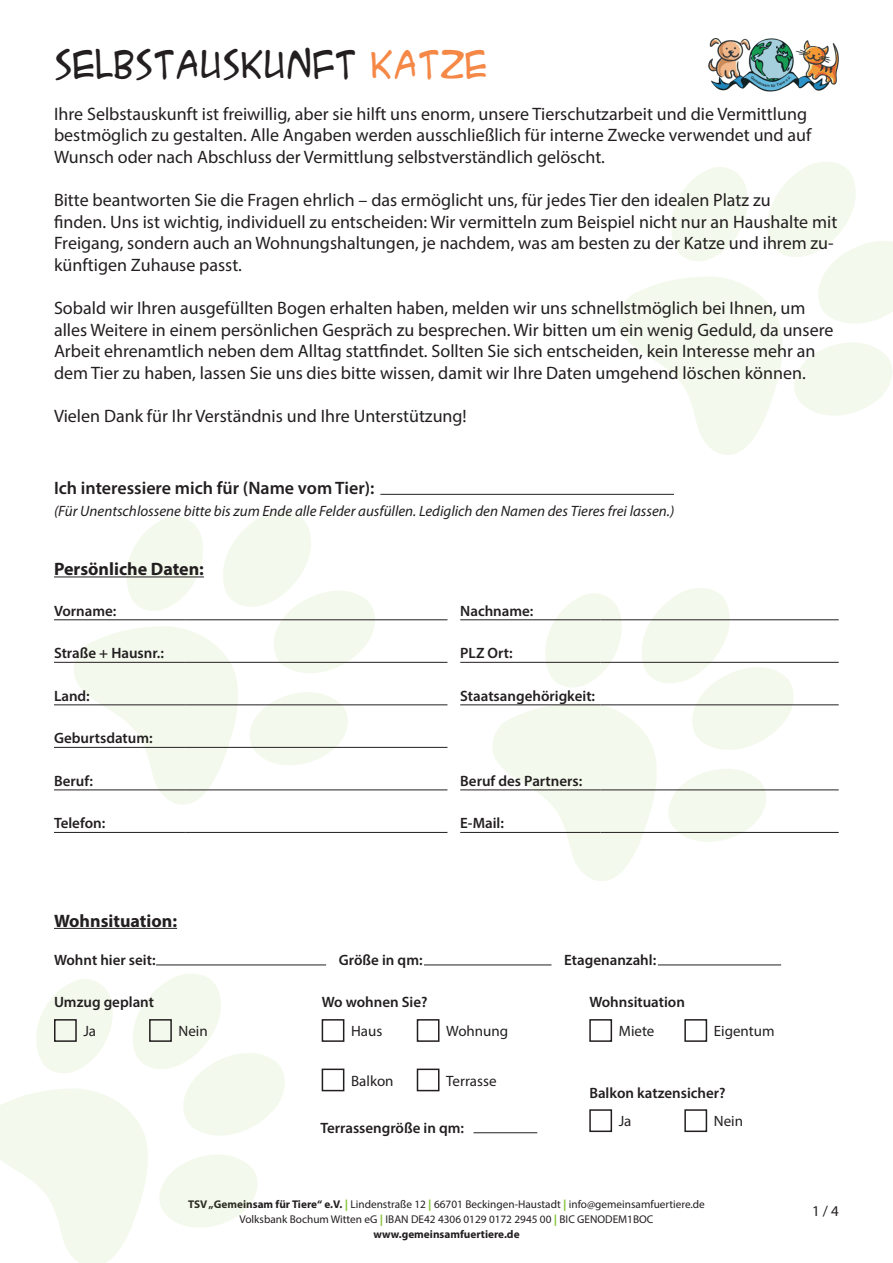
<style>
.page{position:relative;width:893px;height:1263px;background:#fff}
.page>*{position:absolute;margin:0;border:0;box-sizing:border-box;transform-origin:0 0}
.t1{font:36px "ACME Secret Agent";color:#231f20}
.t2{font:18px/21.6px "Myriad Pro";color:#231f20}
.t3{font:600 18px "Myriad Pro";color:#231f20}
.t4{font:700 18px "Myriad Pro";color:#231f20}
.t5{font:600 15px "Myriad Pro";color:#231f20}
.t6{font:italic 15px "Myriad Pro";color:#231f20}
.t7{font:15px "Myriad Pro";color:#231f20}
.t8{font:11.25px/15px "Myriad Pro";color:#231f20;text-align:center}
.s1{color:#f58846}
.s2{font-weight:700}
.s3{font-weight:900;color:#8bc63e}
</style>
<div class="page">
<img style="left:708px;top:38px;width:131px;height:53px">
<svg style="left:68px;top:511px;width:313px;height:294px"></svg>
<svg style="left:618px;top:162px;width:275px;height:293px;fill:#f6faf0"></svg>
<svg style="left:486px;top:588px;width:314px;height:293px"></svg>
<svg style="left:0;top:974px;width:285px;height:289px;fill:#f7fbf2"></svg>
<hr style="left:54px;top:576px;width:150px;height:1px;background:#231f20">
<hr style="left:54px;top:928px;width:123px;height:1px;background:#231f20">
<hr style="left:54px;top:619px;width:132px;height:1px;background:#231f20">
<hr style="left:186px;top:619px;width:261px;height:1px;background:#231f20">
<hr style="left:460px;top:619px;width:141px;height:1px;background:#231f20">
<hr style="left:601px;top:619px;width:238px;height:1px;background:#231f20">
<hr style="left:54px;top:662px;width:132px;height:1px;background:#231f20">
<hr style="left:186px;top:662px;width:261px;height:1px;background:#231f20">
<hr style="left:460px;top:662px;width:141px;height:1px;background:#231f20">
<hr style="left:601px;top:662px;width:238px;height:1px;background:#231f20">
<hr style="left:54px;top:704px;width:132px;height:1px;background:#231f20">
<hr style="left:186px;top:704px;width:261px;height:1px;background:#231f20">
<hr style="left:460px;top:704px;width:141px;height:1px;background:#231f20">
<hr style="left:601px;top:704px;width:238px;height:1px;background:#231f20">
<hr style="left:54px;top:747px;width:132px;height:1px;background:#231f20">
<hr style="left:186px;top:747px;width:261px;height:1px;background:#231f20">
<hr style="left:54px;top:789px;width:132px;height:1px;background:#231f20">
<hr style="left:186px;top:789px;width:261px;height:1px;background:#231f20">
<hr style="left:460px;top:789px;width:141px;height:1px;background:#231f20">
<hr style="left:601px;top:789px;width:238px;height:1px;background:#231f20">
<hr style="left:54px;top:832px;width:132px;height:1px;background:#231f20">
<hr style="left:186px;top:832px;width:261px;height:1px;background:#231f20">
<hr style="left:460px;top:832px;width:141px;height:1px;background:#231f20">
<hr style="left:601px;top:832px;width:238px;height:1px;background:#231f20">
<hr style="left:156px;top:964px;width:170px;height:1px;background:#231f20">
<hr style="left:424px;top:964px;width:127px;height:1px;background:#231f20">
<hr style="left:658px;top:964px;width:123px;height:1px;background:#231f20">
<hr style="left:473px;top:1132px;width:64px;height:1px;background:#231f20">
<hr style="left:380px;top:494px;width:294px;height:1px;background:#231f20">
<div style="left:322px;top:1019px;width:22px;height:23px;border:2px solid #231f20"></div>
<div style="left:322px;top:1068px;width:22px;height:23px;border:2px solid #231f20"></div>
<div style="left:54px;top:1019px;width:23px;height:23px;border:2px solid #231f20"></div>
<div style="left:589px;top:1019px;width:23px;height:23px;border:2px solid #231f20"></div>
<div style="left:417px;top:1019px;width:22px;height:23px;border:2px solid #231f20"></div>
<div style="left:417px;top:1068px;width:22px;height:23px;border:2px solid #231f20"></div>
<div style="left:149px;top:1019px;width:23px;height:23px;border:2px solid #231f20"></div>
<div style="left:684px;top:1019px;width:23px;height:23px;border:2px solid #231f20"></div>
<div style="left:589px;top:1109px;width:23px;height:23px;border:2px solid #231f20"></div>
<div style="left:684px;top:1109px;width:23px;height:23px;border:2px solid #231f20"></div>
<h1 class="t1" style="left:54px;top:37px;width:435px">SELBSTAUSKUNFT <span class="s1">KATZE</span></h1>
<p class="t2" style="left:54px;top:103px;width:759px">Ihre Selbstauskunft ist freiwillig, aber sie hilft uns enorm, unsere Tierschutzarbeit und die Vermittlung bestmöglich zu gestalten. Alle Angaben werden ausschließlich für interne Zwecke verwendet und auf<br>Wunsch oder nach Abschluss der Vermittlung selbstverständlich gelöscht.</p>
<p class="t2" style="left:54px;top:189px;width:785px">Bitte beantworten Sie die Fragen ehrlich – das ermöglicht uns, für jedes Tier den idealen Platz zu<br>finden. Uns ist wichtig, individuell zu entscheiden: Wir vermitteln zum Beispiel nicht nur an Haushalte mit Freigang, sondern auch an Wohnungshaltungen, je nachdem, was am besten zu der Katze und ihrem zu&shy;künftigen Zuhause passt.</p>
<p class="t2" style="left:54px;top:297px;width:781px">Sobald wir Ihren ausgefüllten Bogen erhalten haben, melden wir uns schnellstmöglich bei Ihnen, um alles Weitere in einem persönlichen Gespräch zu besprechen. Wir bitten um ein wenig Geduld, da unsere Arbeit ehrenamtlich neben dem Alltag stattfindet. Sollten Sie sich entscheiden, kein Interesse mehr an dem Tier zu haben, lassen Sie uns dies bitte wissen, damit wir Ihre Daten umgehend löschen können.</p>
<p class="t2" style="left:54px;top:405px;width:414px">Vielen Dank für Ihr Verständnis und Ihre Unterstützung!</p>
<p class="t3" style="left:54px;top:476px;width:322px">Ich interessiere mich für (Name vom Tier):</p>
<p class="t6" style="left:54px;top:502px;width:622px">(Für Unentschlossene bitte bis zum Ende alle Felder ausfüllen. Lediglich den Namen des Tieres frei lassen.)</p>
<p class="t4" style="left:54px;top:557px;width:151px">Persönliche Daten:</p>
<p class="t5" style="left:54px;top:601px;width:64px">Vorname:</p>
<p class="t5" style="left:460px;top:601px;width:75px">Nachname:</p>
<p class="t5" style="left:54px;top:643px;width:111px">Straße + Hausnr.:</p>
<p class="t5" style="left:460px;top:643px;width:54px">PLZ Ort:</p>
<p class="t5" style="left:54px;top:686px;width:37px">Land:</p>
<p class="t5" style="left:460px;top:686px;width:136px">Staatsangehörigkeit:</p>
<p class="t5" style="left:54px;top:728px;width:100px">Geburtsdatum:</p>
<p class="t5" style="left:54px;top:771px;width:41px">Beruf:</p>
<p class="t5" style="left:460px;top:771px;width:124px">Beruf des Partners:</p>
<p class="t5" style="left:54px;top:814px;width:53px">Telefon:</p>
<p class="t5" style="left:460px;top:814px;width:45px">E-Mail:</p>
<p class="t4" style="left:54px;top:909px;width:125px">Wohnsituation:</p>
<p class="t5" style="left:54px;top:950px;width:103px">Wohnt hier seit:</p>
<p class="t5" style="left:339px;top:950px;width:85px">Größe in qm:</p>
<p class="t5" style="left:564px;top:950px;width:93px">Etagenanzahl:</p>
<p class="t5" style="left:54px;top:993px;width:102px">Umzug geplant</p>
<p class="t5" style="left:322px;top:993px;width:107px">Wo wohnen Sie?</p>
<p class="t5" style="left:589px;top:993px;width:97px">Wohnsituation</p>
<p class="t7" style="left:83px;top:1022px;width:14px">Ja</p>
<p class="t7" style="left:446px;top:1022px;width:64px">Wohnung</p>
<p class="t7" style="left:619px;top:1022px;width:37px">Miete</p>
<p class="t7" style="left:446px;top:1071px;width:52px">Terrasse</p>
<p class="t7" style="left:179px;top:1022px;width:31px">Nein</p>
<p class="t7" style="left:714px;top:1022px;width:62px">Eigentum</p>
<p class="t7" style="left:351px;top:1022px;width:33px">Haus</p>
<p class="t7" style="left:351px;top:1071px;width:44px">Balkon</p>
<p class="t5" style="left:589px;top:1083px;width:138px">Balkon katzensicher?</p>
<p class="t5" style="left:320px;top:1118px;width:145px">Terrassengröße in qm:</p>
<p class="t7" style="left:619px;top:1112px;width:14px">Ja</p>
<p class="t7" style="left:714px;top:1112px;width:31px">Nein</p>
<p class="t8" style="left:188px;top:1196px;width:518px"><span class="s2">TSV „Gemeinsam für Tiere“ e.V.</span> <span class="s3">|</span> Lindenstraße 12 <span class="s3">|</span> 66701 Beckingen-Haustadt <span class="s3">|</span> info@gemeinsamfuertiere.de<br>Volksbank Bochum Witten eG <span class="s3">|</span> IBAN DE42 4306 0129 0172 2945 00 <span class="s3">|</span> BIC GENODEM1BOC <span class="s2">www.gemeinsamfuertiere.de</span></p>
<p class="t7" style="left:812px;top:1201px;width:28px">1 / 4</p>
</div>
